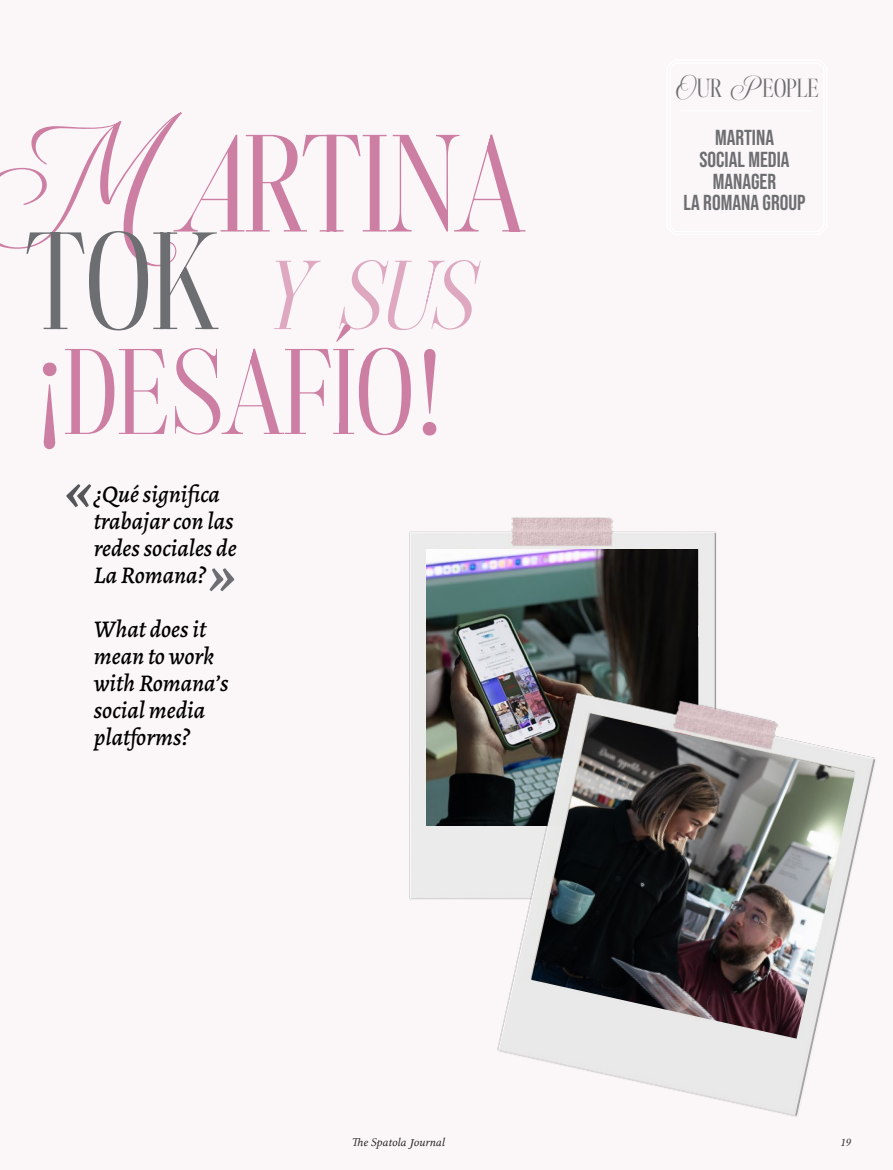
<style>
.page{position:relative;width:893px;height:1170px;background:#fff}
.page>*{position:absolute;margin:0;border:0;box-sizing:border-box;transform-origin:0 0}
.t1{font:138px "Androgy";color:#cd7fa3}
.t2{font:121.35px "Androgy";color:#cd7fa3}
.t3{font:italic 97.5px "Androgy";color:#dda8c0}
.testo_corrente{font:italic 500 64.5px "Alegreya";color:#6d6e71}
.testo_corrente-2{font:italic 500 64.5px "Alegreya";color:#54565a}
.Rubrica{font:26.1px "Androgy";color:#6d6e71}
.testo_corrente-3{font:italic 500 24px/27px "Alegreya";color:#000}
.titolo_rubrica{font:21.75px/21.8px "Bebas Neue";color:#6d6e71;text-align:center}
.t4{font:12px "Lin Libertine I";color:#000}
.s1{font-style:normal;font-size:138px;color:#6d6e71}
.s2{font-size:15px}
</style>
<div class="page">
<div style="left:0;top:0;width:893px;height:1169px;background:#fbf6f8"></div>
<hr style="left:680px;top:110px;width:134px;height:1px;background:#fff">
<img style="left:409px;top:517px;width:308px;height:383px">
<img style="left:426px;top:549px;width:271px;height:276px">
<img style="left:489px;top:651px;width:387px;height:466px">
<img style="left:531px;top:713px;width:325px;height:325px">
<h1 class="t1" style="left:-28px;top:103px;width:555px">Martina</h1>
<h3 class="t3" style="left:25px;top:238px;width:483px"><span class="s1">tok</span> YSUS</h3>
<p class="t2" style="left:35px;top:321px;width:411px">¡desafío!</p>
<p class="testo_corrente-2" style="left:65px;top:445px;width:29px">«</p>
<p class="testo_corrente-3" style="left:94px;top:480px;width:144px">¿Qué significa trabajar con las redes sociales de<br>La Romana?</p>
<p class="testo_corrente" style="left:208px;top:529px;width:29px">»</p>
<p class="testo_corrente-3" style="left:94px;top:615px;width:136px">What does it mean to work with Romana’s social media platforms?</p>
<p class="Rubrica" style="left:675px;top:73px;width:145px">Our People</p>
<p class="titolo_rubrica" style="left:715px;top:127px;width:61px">MARTINA</p>
<p class="titolo_rubrica" style="left:699px;top:148px;width:92px">SOCIAL MEDIA<br>MANAGER</p>
<p class="titolo_rubrica" style="left:684px;top:192px;width:123px">LA ROMANA GROUP</p>
<p class="t4" style="left:351px;top:1134px;width:95px">The Spatola <span class="s2">J</span>ournal</p>
<p class="t4" style="left:840px;top:1134px;width:12px">19</p>
</div>
